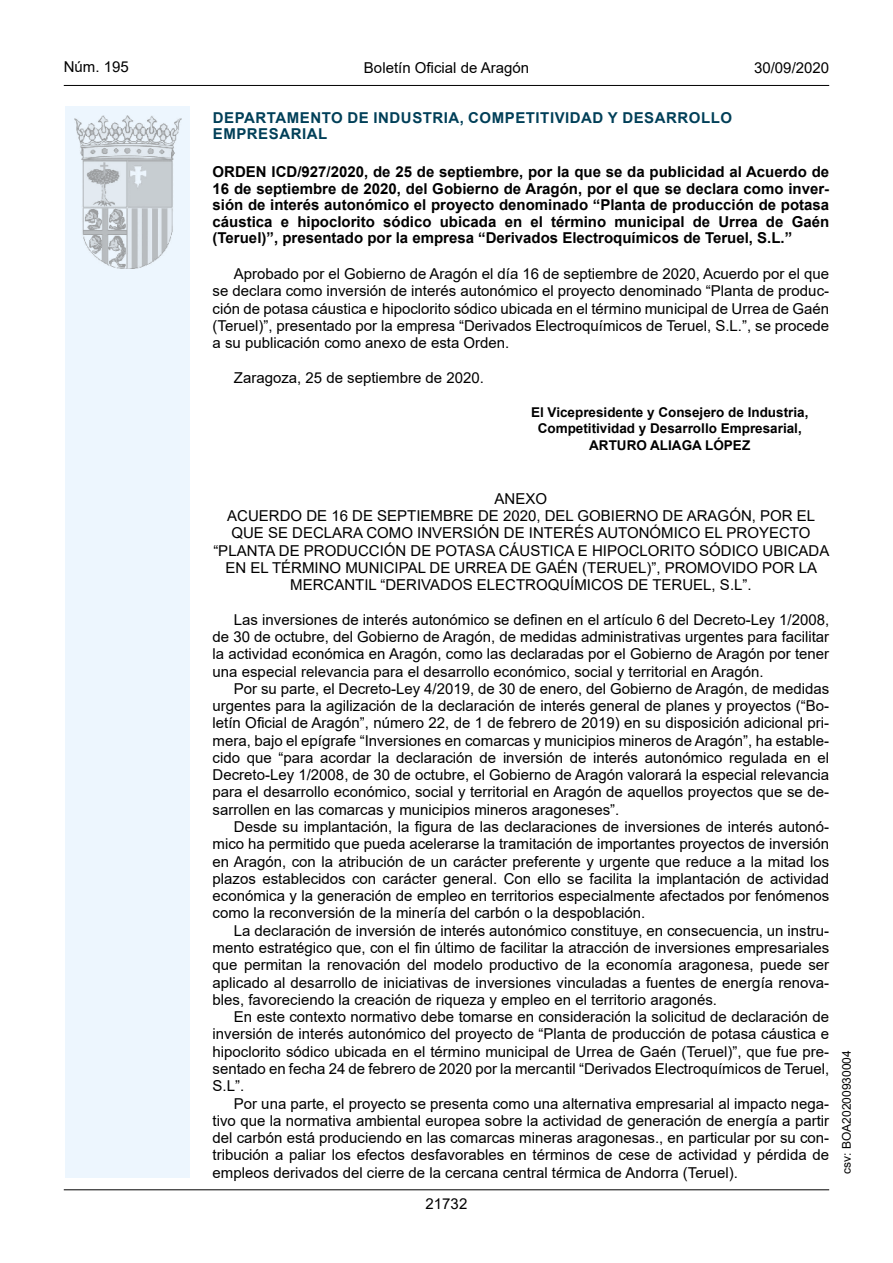
<style>
.page{position:relative;width:893px;height:1263px;background:#fff}
.page>*{position:absolute;margin:0;border:0;box-sizing:border-box;transform-origin:0 0}
.inicio_de_parrafo{font:15px/17.2px "Arial";color:#000;text-align:justify}
.Titulo_text{font:700 15px/16.5px "Arial";color:#000;text-align:justify}
.center{font:15px/17.2px "Arial";color:#000;text-align:center}
.emisor_text{font:700 15px/16.5px "Arial";letter-spacing:.035em;color:#003f58}
.t1{font:15px "Arial MT2";color:#000}
.firma_der{font:700 13.5px "Arial";color:#000}
.t2{font:12px "Arial MT2";color:#000}
</style>
<div class="page">
<div style="left:65px;top:106px;width:125px;height:1072px;background:#edf6fe"></div>
<img style="left:75px;top:115px;width:106px;height:153px">
<hr style="left:64px;top:85px;width:765px;height:1px;background:#000">
<hr style="left:64px;top:1189px;width:765px;height:1px;background:#000">
<p class="t1" style="left:64px;top:57px;width:67px">Núm. 195</p>
<p class="inicio_de_parrafo" style="left:364px;top:59px;width:167px">Boletín Oficial de Aragón</p>
<p class="t1" style="left:754px;top:57px;width:77px">30/09/2020</p>
<h4 class="emisor_text" style="left:213px;top:110px;width:521px">DEPARTAMENTO DE INDUSTRIA, COMPETITIVIDAD Y DESARROLLO<br>EMPRESARIAL</h4>
<h5 class="Titulo_text" style="left:213px;top:164px;width:618px">ORDEN ICD/927/2020, de 25 de septiembre, por la que se da publicidad al Acuerdo de 16 de septiembre de 2020, del Gobierno de Aragón, por el que se declara como inver&shy;sión de interés autonómico el proyecto denominado “Planta de producción de potasa cáustica e hipoclorito sódico ubicada en el término municipal de Urrea de Gaén (Teruel)”, presentado por la empresa “Derivados Electroquímicos de Teruel, S.L.”</h5>
<p class="inicio_de_parrafo" style="left:213px;top:265px;width:618px;text-indent:21px">Aprobado por el Gobierno de Aragón el día 16 de septiembre de 2020, Acuerdo por el que se declara como inversión de interés autonómico el proyecto denominado “Planta de produc&shy;ción de potasa cáustica e hipoclorito sódico ubicada en el término municipal de Urrea de Gaén (Teruel)”, presentado por la empresa “Derivados Electroquímicos de Teruel, S.L.”, se procede a su publicación como anexo de esta Orden.</p>
<p class="inicio_de_parrafo" style="left:234px;top:369px;width:252px">Zaragoza, 25 de septiembre de 2020.</p>
<p class="firma_der" style="left:531px;top:402px;width:279px">El Vicepresidente y Consejero de Industria,</p>
<p class="firma_der" style="left:538px;top:419px;width:266px">Competitividad y Desarrollo Empresarial,</p>
<p class="firma_der" style="left:589px;top:435px;width:162px">ARTURO ALIAGA LÓPEZ</p>
<p class="center" style="left:495px;top:490px;width:54px">ANEXO</p>
<p class="center" style="left:213px;top:507px;width:617px">ACUERDO DE 16 DE SEPTIEMBRE DE 2020, DEL GOBIERNO DE ARAGÓN, POR EL QUE SE DECLARA COMO INVERSIÓN DE INTERÉS AUTONÓMICO EL PROYECTO “PLANTA DE PRODUCCIÓN DE POTASA CÁUSTICA E HIPOCLORITO SÓDICO UBICADA EN EL TÉRMINO MUNICIPAL DE URREA DE GAÉN (TERUEL)”, PROMOVIDO POR LA MERCANTIL “DERIVADOS ELECTROQUÍMICOS DE TERUEL, S.L”.</p>
<p class="inicio_de_parrafo" style="left:213px;top:611px;width:618px;text-indent:21px">Las inversiones de interés autonómico se definen en el artículo 6 del Decreto-Ley 1/2008, de 30 de octubre, del Gobierno de Aragón, de medidas administrativas urgentes para facilitar la actividad económica en Aragón, como las declaradas por el Gobierno de Aragón por tener una especial relevancia para el desarrollo económico, social y territorial en Aragón.</p>
<p class="inicio_de_parrafo" style="left:213px;top:680px;width:618px;text-indent:21px">Por su parte, el Decreto-Ley 4/2019, de 30 de enero, del Gobierno de Aragón, de medidas urgentes para la agilización de la declaración de interés general de planes y proyectos (“Bo&shy;letín Oficial de Aragón”, número 22, de 1 de febrero de 2019) en su disposición adicional pri&shy;mera, bajo el epígrafe “Inversiones en comarcas y municipios mineros de Aragón”, ha estable&shy;cido que “para acordar la declaración de inversión de interés autonómico regulada en el Decreto-Ley 1/2008, de 30 de octubre, el Gobierno de Aragón valorará la especial relevancia para el desarrollo económico, social y territorial en Aragón de aquellos proyectos que se de&shy;sarrollen en las comarcas y municipios mineros aragoneses”.</p>
<p class="inicio_de_parrafo" style="left:213px;top:818px;width:618px;text-indent:21px">Desde su implantación, la figura de las declaraciones de inversiones de interés autonó&shy;mico ha permitido que pueda acelerarse la tramitación de importantes proyectos de inversión en Aragón, con la atribución de un carácter preferente y urgente que reduce a la mitad los plazos establecidos con carácter general. Con ello se facilita la implantación de actividad económica y la generación de empleo en territorios especialmente afectados por fenómenos como la reconversión de la minería del carbón o la despoblación.</p>
<p class="inicio_de_parrafo" style="left:213px;top:922px;width:618px;text-indent:21px">La declaración de inversión de interés autonómico constituye, en consecuencia, un instru&shy;mento estratégico que, con el fin último de facilitar la atracción de inversiones empresariales que permitan la renovación del modelo productivo de la economía aragonesa, puede ser aplicado al desarrollo de iniciativas de inversiones vinculadas a fuentes de energía renova&shy;bles, favoreciendo la creación de riqueza y empleo en el territorio aragonés.</p>
<p class="inicio_de_parrafo" style="left:213px;top:1008px;width:618px;text-indent:21px">En este contexto normativo debe tomarse en consideración la solicitud de declaración de inversión de interés autonómico del proyecto de “Planta de producción de potasa cáustica e hipoclorito sódico ubicada en el término municipal de Urrea de Gaén (Teruel)”, que fue pre&shy;sentado en fecha 24 de febrero de 2020 por la mercantil “Derivados Electroquímicos de Teruel, S.L”.</p>
<p class="inicio_de_parrafo" style="left:213px;top:1094px;width:618px;text-indent:21px">Por una parte, el proyecto se presenta como una alternativa empresarial al impacto nega&shy;tivo que la normativa ambiental europea sobre la actividad de generación de energía a partir del carbón está produciendo en las comarcas mineras aragonesas., en particular por su con&shy;tribución a paliar los efectos desfavorables en términos de cese de actividad y pérdida de empleos derivados del cierre de la cercana central térmica de Andorra (Teruel).</p>
<p class="t1" style="left:426px;top:1193px;width:43px">21732</p>
<p class="t2" style="left:838px;top:1174px;width:125px;rotate:-90deg">csv: BOA20200930004</p>
</div>
